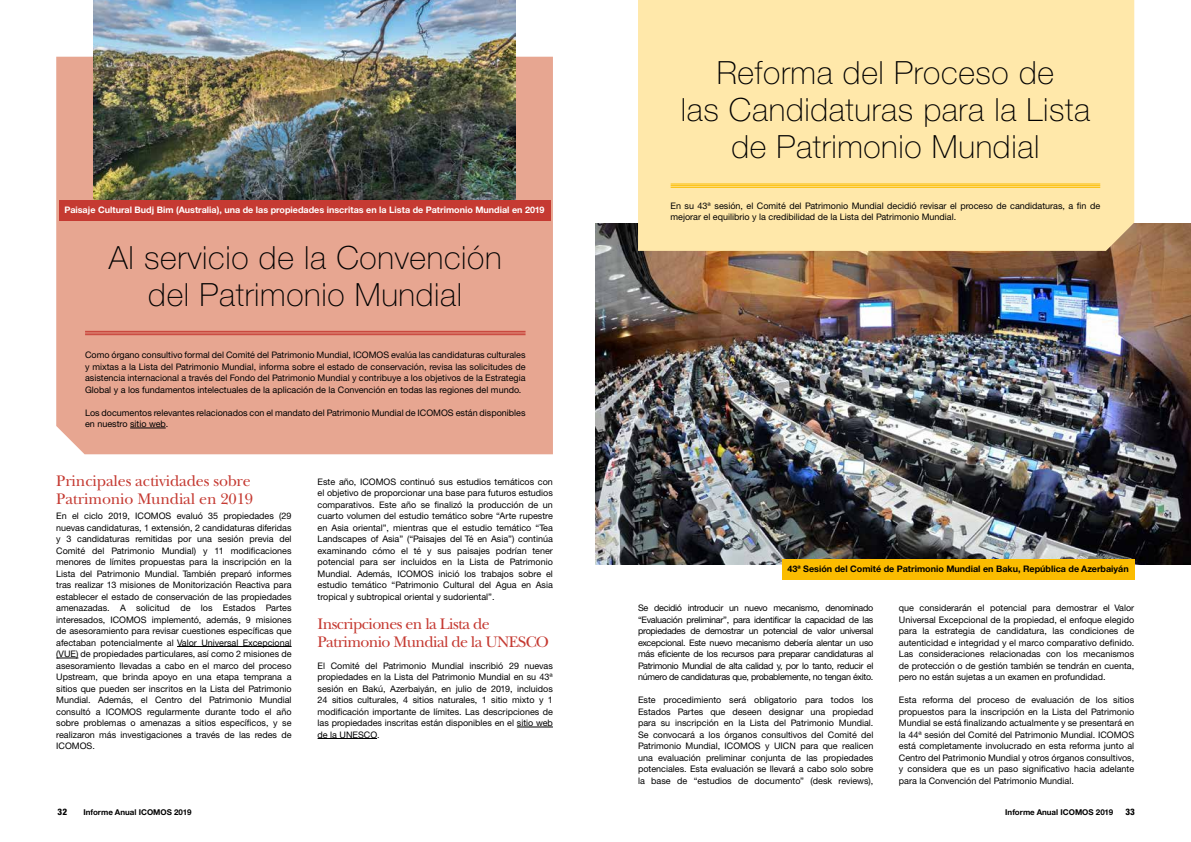
<style>
.page{position:relative;width:1191px;height:842px;background:#fff}
.page>*{position:absolute;margin:0;border:0;box-sizing:border-box;transform-origin:0 0}
.t1{font:100 32px/37px "Helvetica Neue";letter-spacing:.02em;color:#000;text-align:center}
.t2{font:16px/18px "New Baskerville";letter-spacing:-.04em;color:#c53a32}
.t3{font:16px/18px "New Baskerville";letter-spacing:-.01em;color:#c53a32}
.t4{font:9px/11.5px "Helvetica Neue CE";color:#000;text-align:justify}
.t5{font:700 9px "Helvetica Neue CE";color:#fff}
.t6{font:700 9px "Helvetica Neue CE";color:#000}
.t7{font:800 condensed 9px "Helvetica Neue";color:#000}
.t8{font:700 8px "Helvetica Neue CE";color:#000}
</style>
<div class="page">
<img style="left:595px;top:224px;width:596px;height:341px">
<div style="left:56px;top:57px;width:497px;height:397px;background:#e7a691"></div>
<div style="left:638px;top:0;width:496px;height:251px;background:#ffe8aa"></div>
<hr style="left:670px;top:184px;width:430px;height:1px;background:#fbbc00">
<hr style="left:670px;top:185px;width:430px;height:1px;background:#fbbc00">
<hr style="left:670px;top:187px;width:430px;height:1px;background:#fbbc00">
<hr style="left:177px;top:646px;width:114px;height:1px;background:#000">
<svg style="left:56px;top:658px;width:22px;height:1px"></svg>
<hr style="left:517px;top:727px;width:36px;height:1px;background:#000">
<hr style="left:317px;top:738px;width:60px;height:1px;background:#000">
<div style="left:782px;top:559px;width:352px;height:20px;background:#fbbc00"></div>
<img style="left:93px;top:0;width:422px;height:201px">
<hr style="left:85px;top:331px;width:440px;height:1px;background:#c53a32">
<hr style="left:85px;top:333px;width:440px;height:1px;background:#c53a32">
<hr style="left:85px;top:334px;width:440px;height:1px;background:#c53a32">
<hr style="left:130px;top:428px;width:36px;height:1px;background:#000">
<div style="left:59px;top:201px;width:491px;height:20px;background:#c53a32"></div>
<p class="t5" style="left:64px;top:204px;width:481px">Paisaje Cultural Budj Bim (Australia), una de las propiedades inscritas en la Lista de Patrimonio Mundial en 2019</p>
<h1 class="t1" style="left:109px;top:239px;width:394px">Al servicio de la Convención del Patrimonio Mundial</h1>
<p class="t4" style="left:85px;top:349px;width:442px">Como órgano consultivo formal del Comité del Patrimonio Mundial, ICOMOS evalúa las candidaturas culturales y mixtas a la Lista del Patrimonio Mundial, informa sobre el estado de conservación, revisa las solicitudes de asistencia internacional a través del Fondo del Patrimonio Mundial y contribuye a los objetivos de la Estrategia Global y a los fundamentos intelectuales de la aplicación de la Convención en todas las regiones del mundo.</p>
<p class="t4" style="left:85px;top:407px;width:442px">Los documentos relevantes relacionados con el mandato del Patrimonio Mundial de ICOMOS están disponibles en nuestro sitio web.</p>
<h2 class="t3" style="left:56px;top:472px;width:198px">Principales actividades sobre<br>Patrimonio Mundial en 2019</h2>
<p class="t4" style="left:56px;top:510px;width:237px">En el ciclo 2019, ICOMOS evaluó 35 propiedades (29 nuevas candidaturas, 1 extensión, 2 candidaturas diferidas y 3 candidaturas remitidas por una sesión previa del Comité del Patrimonio Mundial) y 11 modificaciones menores de límites propuestas para la inscripción en la Lista del Patrimonio Mundial. También preparó informes tras realizar 13 misiones de Monitorización Reactiva para establecer el estado de conservación de las propiedades amenazadas. A solicitud de los Estados Partes interesados, ICOMOS implementó, además, 9 misiones de asesoramiento para revisar cuestiones específicas que afectaban potencialmente al Valor Universal Excepcional (VUE) de propiedades particulares, así como 2 misiones de asesoramiento llevadas a cabo en el marco del proceso Upstream, que brinda apoyo en una etapa temprana a sitios que pueden ser inscritos en la Lista del Patrimonio Mundial. Además, el Centro del Patrimonio Mundial consultó a ICOMOS regularmente durante todo el año sobre problemas o amenazas a sitios específicos, y se realizaron más investigaciones a través de las redes de ICOMOS.</p>
<p class="t4" style="left:317px;top:476px;width:237px">Este año, ICOMOS continuó sus estudios temáticos con el objetivo de proporcionar una base para futuros estudios comparativos. Este año se finalizó la producción de un cuarto volumen del estudio temático sobre “Arte rupestre en Asia oriental”, mientras que el estudio temático “Tea Landscapes of Asia” (“Paisajes del Té en Asia”) continúa examinando cómo el té y sus paisajes podrían tener potencial para ser incluidos en la Lista de Patrimonio Mundial. Además, ICOMOS inició los trabajos sobre el estudio temático “Patrimonio Cultural del Agua en Asia tropical y subtropical oriental y sudoriental”.</p>
<h2 class="t2" style="left:317px;top:615px;width:233px">Inscripciones en la Lista de<br>Patrimonio Mundial de la UNESCO</h2>
<p class="t4" style="left:317px;top:660px;width:237px">El Comité del Patrimonio Mundial inscribió 29 nuevas propiedades en la Lista del Patrimonio Mundial en su 43ª sesión en Bakú, Azerbaiyán, en julio de 2019, incluidos 24 sitios culturales, 4 sitios naturales, 1 sitio mixto y 1 modificación importante de límites. Las descripciones de las propiedades inscritas están disponibles en el sitio web de la UNESCO.</p>
<h1 class="t1" style="left:680px;top:54px;width:411px">Reforma del Proceso de<br>las Candidaturas para la Lista de Patrimonio Mundial</h1>
<p class="t4" style="left:670px;top:200px;width:431px">En su 43ª sesión, el Comité del Patrimonio Mundial decidió revisar el proceso de candidaturas, a fin de mejorar el equilibrio y la credibilidad de la Lista del Patrimonio Mundial.</p>
<p class="t6" style="left:787px;top:563px;width:343px">43ª Sesión del Comité de Patrimonio Mundial en Baku, República de Azerbaiyán</p>
<p class="t4" style="left:638px;top:602px;width:237px">Se decidió introducir un nuevo mecanismo, denominado “Evaluación preliminar”, para identificar la capacidad de las propiedades de demostrar un potencial de valor universal excepcional. Este nuevo mecanismo debería alentar un uso más eficiente de los recursos para preparar candidaturas al Patrimonio Mundial de alta calidad y, por lo tanto, reducir el número de candidaturas que, probablemente, no tengan éxito.</p>
<p class="t4" style="left:638px;top:694px;width:237px">Este procedimiento será obligatorio para todos los Estados Partes que deseen designar una propiedad para su inscripción en la Lista del Patrimonio Mundial.<br>Se convocará a los órganos consultivos del Comité del Patrimonio Mundial, ICOMOS y UICN para que realicen una evaluación preliminar conjunta de las propiedades potenciales. Esta evaluación se llevará a cabo solo sobre la base de “estudios de documento” (desk reviews),</p>
<p class="t4" style="left:899px;top:602px;width:237px">que considerarán el potencial para demostrar el Valor Universal Excepcional de la propiedad, el enfoque elegido para la estrategia de candidatura, las condiciones de autenticidad e integridad y el marco comparativo definido.<br>Las consideraciones relacionadas con los mecanismos de protección o de gestión también se tendrán en cuenta, pero no están sujetas a un examen en profundidad.</p>
<p class="t4" style="left:899px;top:694px;width:237px">Esta reforma del proceso de evaluación de los sitios propuestos para la inscripción en la Lista del Patrimonio Mundial se está finalizando actualmente y se presentará en la 44ª sesión del Comité del Patrimonio Mundial. ICOMOS está completamente involucrado en esta reforma junto al Centro del Patrimonio Mundial y otros órganos consultivos, y considera que es un paso significativo hacia adelante para la Convención del Patrimonio Mundial.</p>
<p class="t7" style="left:58px;top:806px;width:11px">32</p>
<p class="t8" style="left:83px;top:807px;width:110px">Informe Anual ICOMOS 2019</p>
<p class="t8" style="left:1005px;top:807px;width:110px">Informe Anual ICOMOS 2019</p>
<p class="t7" style="left:1125px;top:806px;width:11px">33</p>
</div>
